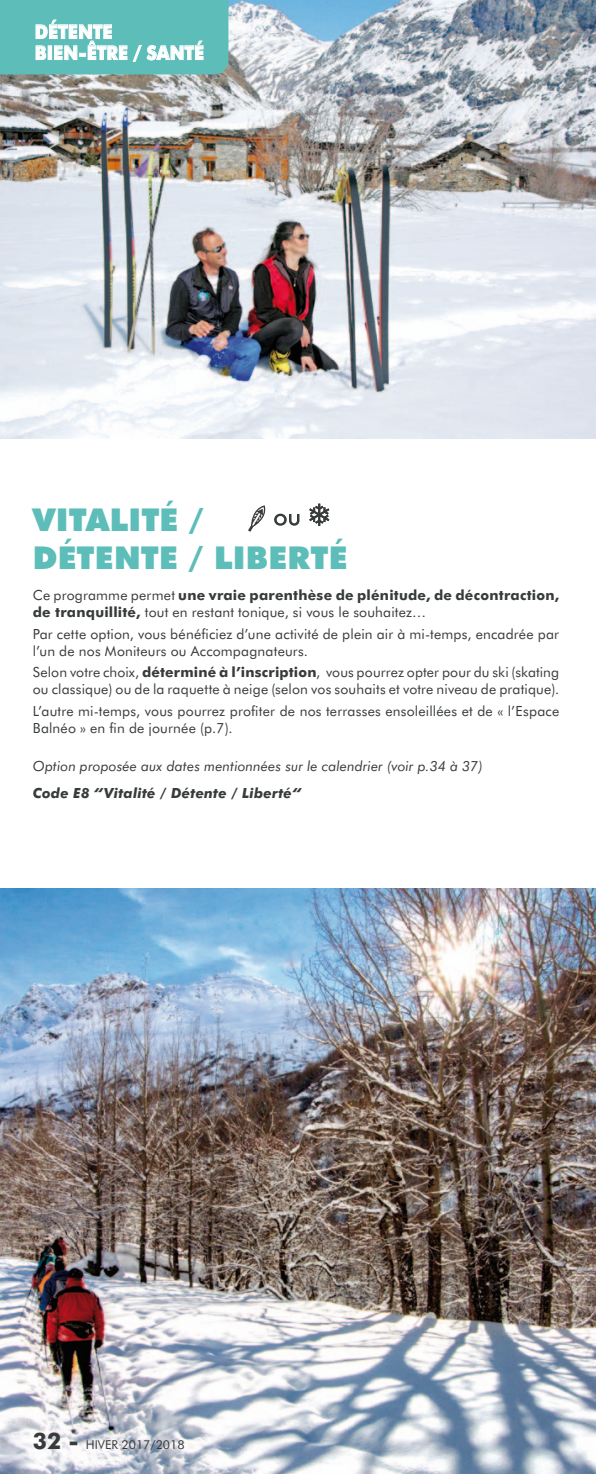
<style>
.page{position:relative;width:596px;height:1474px;background:#fff}
.page>*{position:absolute;margin:0;border:0;box-sizing:border-box;transform-origin:0 0}
.t1{font:900 31.5px/37.8px "Futura BT";letter-spacing:.005em;color:#5dbdb9}
.t2{font:700 19.25px/21px "Futura BT";letter-spacing:.01em;color:#fff;scale:.9 1}
.t3{font:14px/16.8px "Futura BT";letter-spacing:.015em;color:#383b3c}
.t4{font:700 14px/16.8px "Futura BT";letter-spacing:.015em;color:#383b3c}
.t5{font:italic 14px "Futura BT";letter-spacing:.005em;color:#383b3c}
.t6{font:italic 700 14px "Futura BT";letter-spacing:.015em;color:#383b3c}
.t7{font:12.25px "Futura BT";color:#383b3c}
.s1{font-weight:400}
.s2{font-weight:700}
.s3{font-weight:700;font-size:22.75px}
</style>
<div class="page">
<img style="left:0;top:888px;width:595px;height:585px">
<img style="left:0;top:0;width:595px;height:439px">
<svg style="left:0;top:0;width:228px;height:74px;background:#69c2be"></svg>
<svg style="left:309px;top:503px;width:20px;height:23px"></svg>
<svg style="left:248px;top:505px;width:18px;height:27px"></svg>
<svg style="left:274px;top:513px;width:25px;height:12px"></svg>
<h2 class="t2" style="left:35px;top:21px;width:189px">DÉTENTE<br>BIEN-ÊTRE / SANTÉ</h2>
<h1 class="t1" style="left:33px;top:501px;width:316px">VITALITÉ /<br>DÉTENTE / LIBERTÉ</h1>
<p class="t4" style="left:33px;top:587px;width:527px"><span class="s1">Ce programme permet</span> une vraie parenthèse de plénitude, de décontraction, de tranquillité, <span class="s1">tout en restant tonique, si vous le souhaitez…</span></p>
<p class="t3" style="left:33px;top:625px;width:527px">Par cette option, vous bénéficiez d’une activité de plein air à mi-temps, encadrée par l’un de nos Moniteurs ou Accompagnateurs.</p>
<p class="t3" style="left:33px;top:664px;width:527px">Selon votre choix, <span class="s2">déterminé à l’inscription</span>, vous pourrez opter pour du ski (skating ou classique) ou de la raquette à neige (selon vos souhaits et votre niveau de pratique).</p>
<p class="t3" style="left:33px;top:702px;width:527px">L’autre mi-temps, vous pourrez profiter de nos terrasses ensoleillées et de « l’Espace<br>Balnéo » en fin de journée (p.7).</p>
<p class="t5" style="left:33px;top:758px;width:451px">Option proposée aux dates mentionnées sur le calendrier (voir p.34 à 37)</p>
<p class="t6" style="left:33px;top:784px;width:270px">Code E8 “Vitalité / Détente / Liberté“</p>
<p class="t7" style="left:33px;top:1437px;width:153px"><span class="s3">32 -</span> HIVER 2017/2018</p>
</div>
